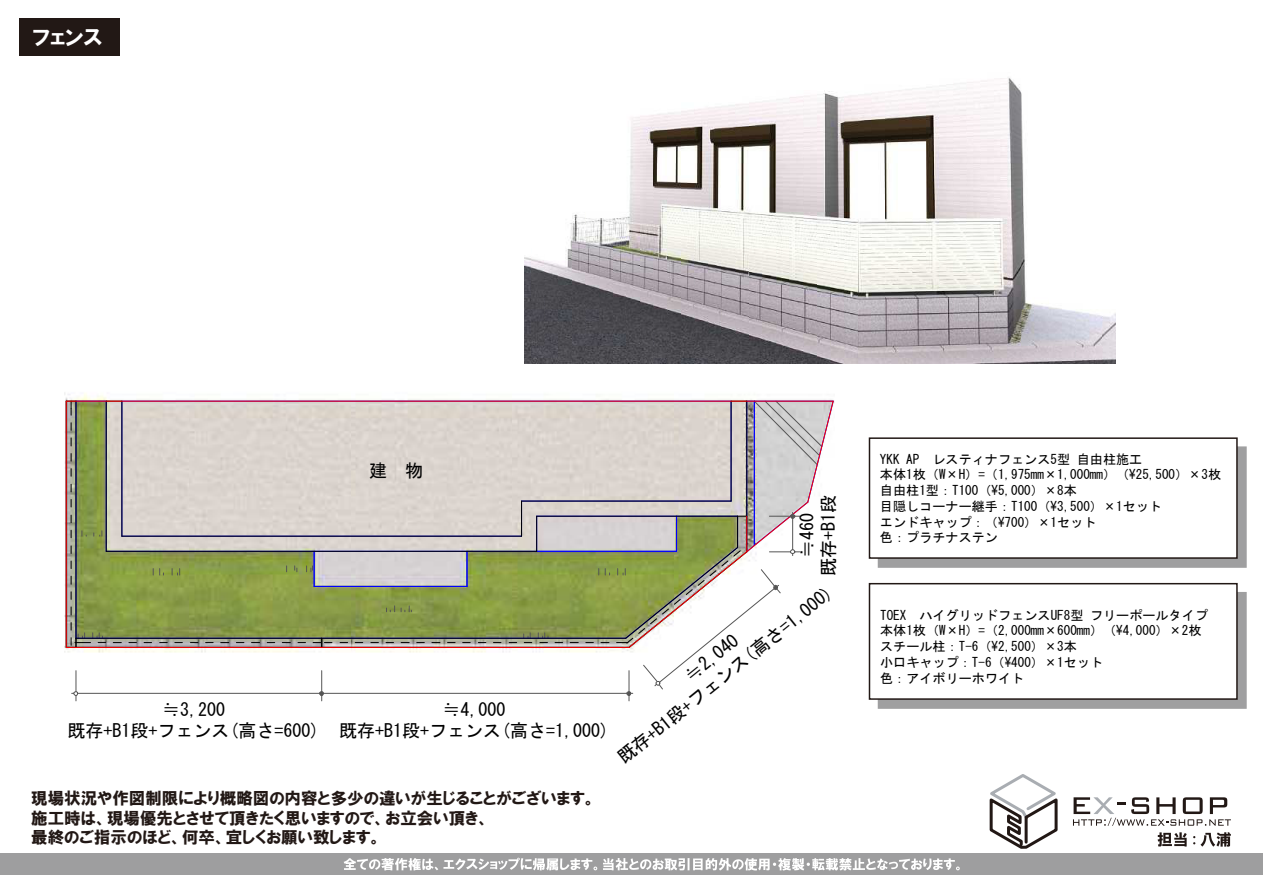
<style>
.page{position:relative;width:1263px;height:893px;background:#fff}
.page>*{position:absolute;margin:0;border:0;box-sizing:border-box;transform-origin:0 0}
.t1{font:21px "HGP Soei Kakugothic UB";color:#fff}
.t2{font:18px/21.6px "MS Gothic";color:#000;text-align:center}
.t3{font:16.5px/19.8px "HGP Soei Kakugothic UB";color:#221815}
.t4{font:13.05px/15.8px "MS Gothic";color:#000}
</style>
<div class="page">
<img style="left:65px;top:289px;width:770px;height:413px">
<svg style="left:153px;top:569px;width:11px;height:6px"></svg>
<svg style="left:605px;top:569px;width:5px;height:6px"></svg>
<svg style="left:172px;top:569px;width:8px;height:6px"></svg>
<svg style="left:294px;top:566px;width:4px;height:6px"></svg>
<svg style="left:306px;top:566px;width:7px;height:6px"></svg>
<svg style="left:401px;top:606px;width:11px;height:6px"></svg>
<svg style="left:386px;top:606px;width:9px;height:6px"></svg>
<svg style="left:82px;top:531px;width:5px;height:5px"></svg>
<svg style="left:94px;top:531px;width:9px;height:5px"></svg>
<hr style="left:537px;top:551px;width:139px;height:1px;background:#00f">
<hr style="left:467px;top:551px;width:1px;height:35px;background:#00f">
<hr style="left:314px;top:586px;width:153px;height:1px;background:#00f">
<hr style="left:314px;top:551px;width:1px;height:35px;background:#00f">
<hr style="left:106px;top:401px;width:1px;height:150px;background:#000">
<hr style="left:122px;top:401px;width:1px;height:135px;background:#000">
<hr style="left:106px;top:551px;width:431px;height:1px;background:#000">
<hr style="left:122px;top:536px;width:399px;height:1px;background:#000">
<hr style="left:536px;top:516px;width:1px;height:35px;background:#000">
<hr style="left:521px;top:501px;width:1px;height:35px;background:#000">
<hr style="left:537px;top:516px;width:200px;height:1px;background:#000">
<hr style="left:521px;top:501px;width:210px;height:1px;background:#000">
<hr style="left:76px;top:401px;width:1px;height:237px;background:#000">
<hr style="left:322px;top:638px;width:304px;height:1px;background:#000">
<hr style="left:76px;top:638px;width:246px;height:1px;background:#000">
<svg style="left:67px;top:402px;width:9px;height:13px"></svg>
<svg style="left:67px;top:623px;width:39px;height:24px"></svg>
<svg style="left:313px;top:638px;width:19px;height:9px"></svg>
<svg style="left:523px;top:633px;width:9px;height:10px"></svg>
<svg style="left:538px;top:633px;width:11px;height:10px"></svg>
<hr style="left:66px;top:647px;width:563px;height:1px;background:#f00">
<hr style="left:66px;top:401px;width:1px;height:246px;background:#f00">
<hr style="left:66px;top:401px;width:767px;height:1px;background:#f00">
<hr style="left:78px;top:693px;width:242px;height:1px;background:#555">
<svg style="left:72px;top:671px;width:6px;height:30px"></svg>
<hr style="left:323px;top:693px;width:304px;height:1px;background:#555">
<svg style="left:319px;top:671px;width:4px;height:30px"></svg>
<svg style="left:617px;top:401px;width:216px;height:300px"></svg>
<img style="left:525px;top:77px;width:590px;height:286px">
<svg style="left:989px;top:774px;width:69px;height:75px"></svg>
<svg style="left:1073px;top:797px;width:158px;height:29px"></svg>
<div style="left:878px;top:446px;width:369px;height:122px;background:#9f9fa0;border:2px solid #9f9fa0"></div>
<div style="left:869px;top:437px;width:369px;height:122px;background:#fff;border:2px solid #221815"></div>
<div style="left:19px;top:18px;width:100px;height:38px;background:#221815"></div>
<div style="left:1px;top:853px;width:1262px;height:22px;background:#9e9e9f"></div>
<svg style="left:344px;top:858px;width:253px;height:12px"></svg>
<svg style="left:603px;top:858px;width:357px;height:12px"></svg>
<svg style="left:1158px;top:832px;width:28px;height:14px"></svg>
<svg style="left:1193px;top:832px;width:38px;height:15px"></svg>
<div style="left:878px;top:592px;width:369px;height:117px;background:#9f9fa0;border:2px solid #9f9fa0"></div>
<div style="left:869px;top:583px;width:369px;height:117px;background:#fff;border:2px solid #221815"></div>
<h1 class="t1" style="left:33px;top:27px;width:71px">フェンス</h1>
<h2 class="t2" style="left:369px;top:460px;width:55px">建　物</h2>
<h2 class="t2" style="left:68px;top:698px;width:253px">≒3,200<br>既存+B1段+フェンス(高さ=600)</h2>
<h2 class="t2" style="left:339px;top:698px;width:271px">≒4,000<br>既存+B1段+フェンス(高さ=1,000)</h2>
<p class="t3" style="left:31px;top:788px;width:566px">現場状況や作図制限により概略図の内容と多少の違いが生じることがございます。施工時は、現場優先とさせて頂きたく思いますので、お立会い頂き、<br>最終のご指示のほど、何卒、宜しくお願い致します。</p>
<h2 class="t2" style="left:796px;top:576px;width:82px;rotate:-90deg">≒460<br>既存+B1段</h2>
<h2 class="t2" style="left:600px;top:734px;width:272px;rotate:-39deg">≒2,040<br>既存+B1段+フェンス(高さ=1,000)</h2>
<p class="t4" style="left:880px;top:451px;width:343px">YKK AP レスティナフェンス5型 自由柱施工<br>本体1枚（W×H）=（1,975mm×1,000mm）（\25,500）×3枚自由柱1型：T100（\5,000）×8本<br>目隠しコーナー継手：T100（\3,500）×1セット<br>エンドキャップ：（\700）×1セット<br>色：プラチナステン</p>
<p class="t4" style="left:880px;top:607px;width:329px">TOEX ハイグリッドフェンスUF8型 フリーポールタイプ本体1枚（W×H）=（2,000mm×600mm）（\4,000）×2枚スチール柱：T-6（\2,500）×3本<br>小口キャップ：T-6（\400）×1セット<br>色：アイボリーホワイト</p>
</div>
